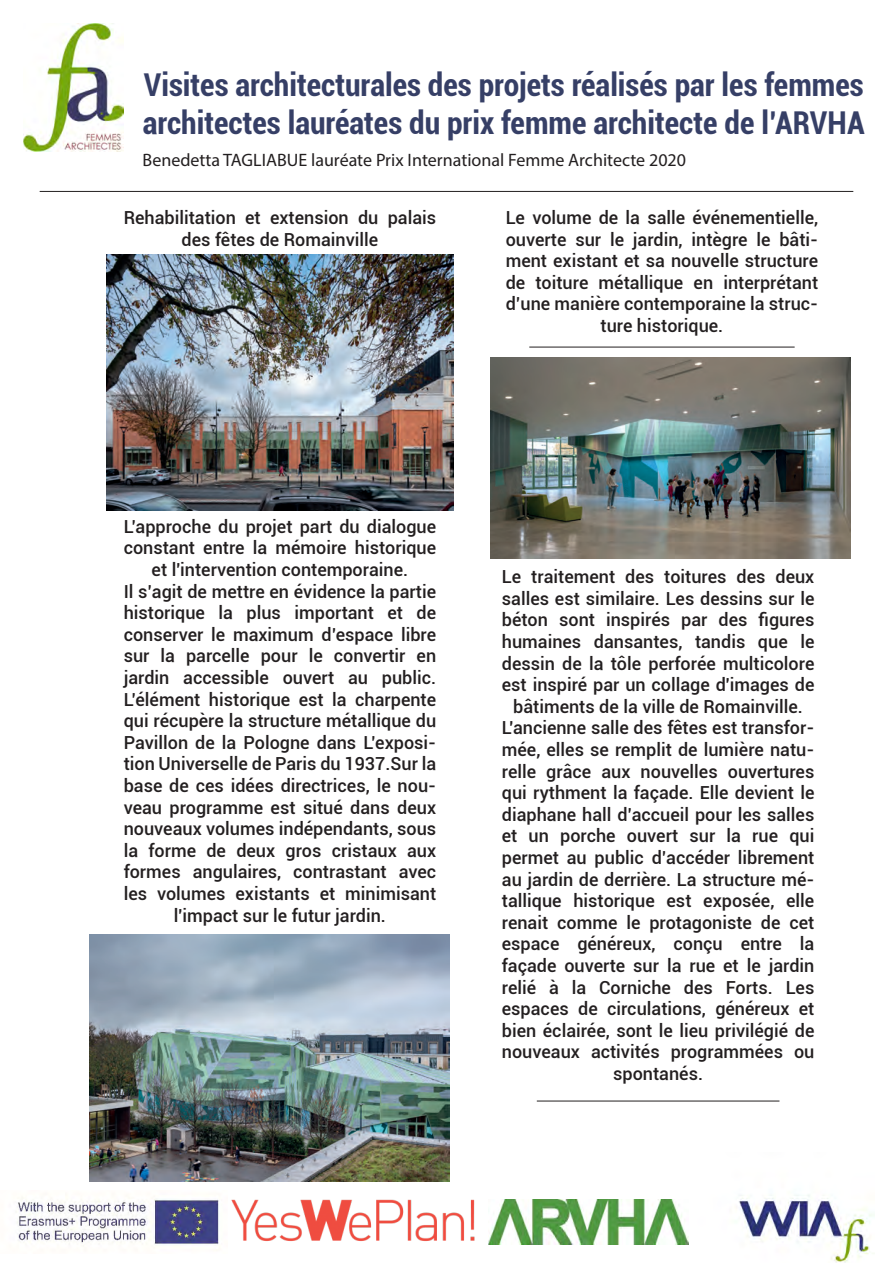
<style>
.page{position:relative;width:893px;height:1263px;background:#fff}
.page>*{position:absolute;margin:0;border:0;box-sizing:border-box;transform-origin:0 0}
.t1{font:700 condensed 31.5px/37.8px "Roboto";color:#363f66}
.t2{font:500 18px/21.6px "Roboto";color:#231f20;text-align:center}
.t3{font:18px "Myriad Pro";color:#231f20}
</style>
<div class="page">
<img style="left:739px;top:1195px;width:135px;height:68px">
<img style="left:231px;top:1199px;width:244px;height:42px">
<img style="left:17px;top:1197px;width:202px;height:50px">
<img style="left:488px;top:1199px;width:200px;height:46px">
<img style="left:23px;top:23px;width:101px;height:129px">
<hr style="left:40px;top:191px;width:813px;height:1px;background:#231f20">
<hr style="left:529px;top:347px;width:266px;height:1px;background:#231f20">
<hr style="left:537px;top:1101px;width:242px;height:1px;background:#231f20">
<img style="left:90px;top:935px;width:360px;height:246px">
<img style="left:491px;top:358px;width:360px;height:201px">
<img style="left:107px;top:255px;width:346px;height:256px">
<h1 class="t1" style="left:143px;top:65px;width:723px">Visites architecturales des projets réalisés par les femmes architectes lauréates du prix femme architecte de l’ARVHA</h1>
<p class="t3" style="left:143px;top:149px;width:545px">Benedetta TAGLIABUE lauréate Prix International Femme Architecte 2020</p>
<p class="t2" style="left:124px;top:206px;width:314px">Rehabilitation et extension du palais des fêtes de Romainville</p>
<p class="t2" style="left:506px;top:206px;width:314px">Le volume de la salle événementielle, ouverte sur le jardin, intègre le bâti&shy;ment existant et sa nouvelle structure de toiture métallique en interprétant d’une manière contemporaine la struc&shy;ture historique.</p>
<p class="t2" style="left:124px;top:515px;width:314px">L’approche du projet part du dialogue constant entre la mémoire historique et l'intervention contemporaine.<br>Il s’agit de mettre en évidence la partie historique la plus important et de conserver le maximum d’espace libre sur la parcelle pour le convertir en jardin accessible ouvert au public.<br>L’élément historique est la charpente qui récupère la structure métallique du Pavillon de la Pologne dans L’exposi&shy;tion Universelle de Paris du 1937.Sur la base de ces idées directrices, le nou&shy;veau programme est situé dans deux nouveaux volumes indépendants, sous la forme de deux gros cristaux aux formes angulaires, contrastant avec les volumes existants et minimisant l'impact sur le futur jardin.</p>
<p class="t2" style="left:502px;top:565px;width:314px">Le traitement des toitures des deux salles est similaire. Les dessins sur le béton sont inspirés par des figures humaines dansantes, tandis que le dessin de la tôle perforée multicolore est inspiré par un collage d'images de bâtiments de la ville de Romainville.<br>L'ancienne salle des fêtes est transfor&shy;mée, elles se remplit de lumière natu&shy;relle grâce aux nouvelles ouvertures qui rythment la façade. Elle devient le diaphane hall d’accueil pour les salles et un porche ouvert sur la rue qui permet au public d’accéder librement au jardin de derrière. La structure mé&shy;tallique historique est exposée, elle renait comme le protagoniste de cet espace généreux, conçu entre la façade ouverte sur la rue et le jardin relié à la Corniche des Forts. Les espaces de circulations, généreux et bien éclairée, sont le lieu privilégié de nouveaux activités programmées ou spontanés.</p>
</div>
